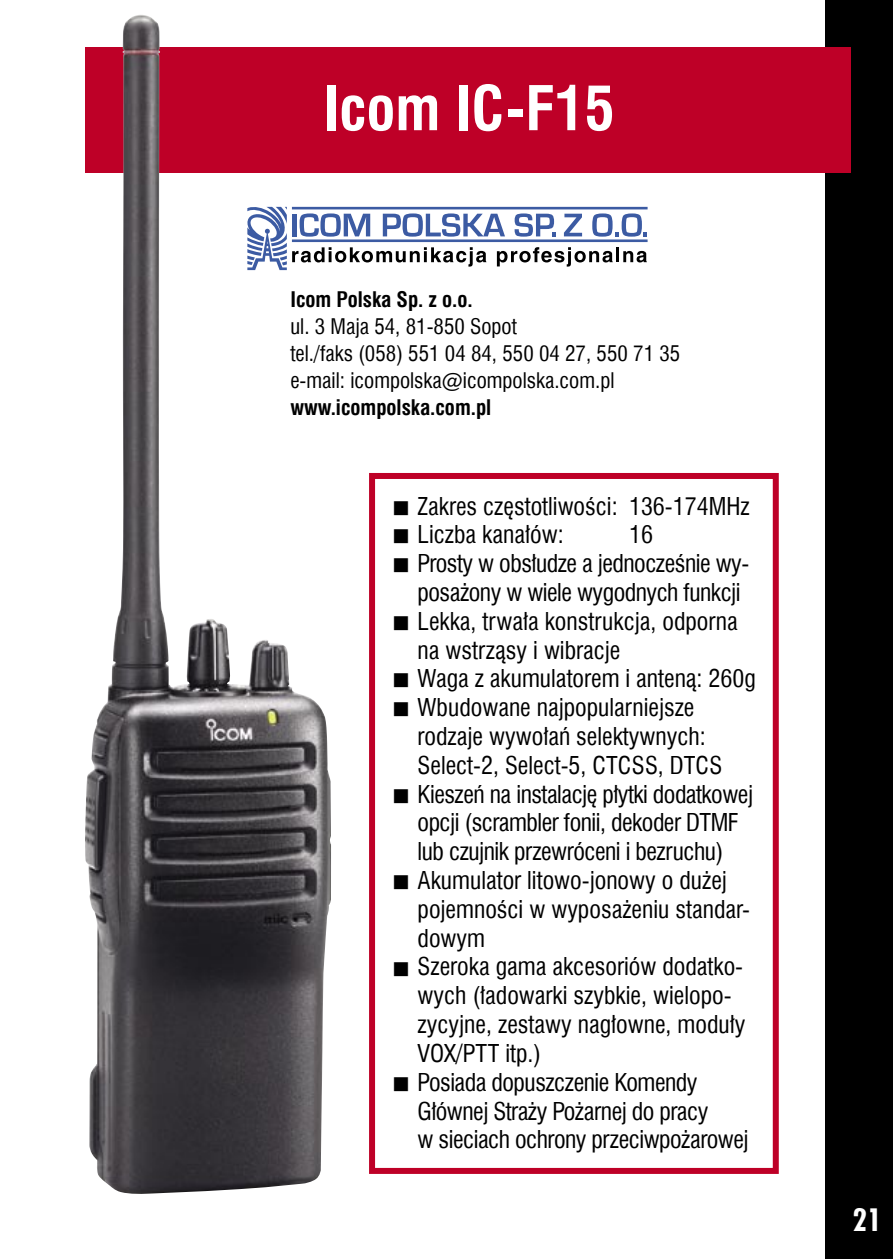
<style>
.page{position:relative;width:893px;height:1259px;background:#fff}
.page>*{position:absolute;margin:0;border:0;box-sizing:border-box;transform-origin:0 0}
.tyt1{font:700 60px "Swis 721 Cn EU";color:#fff}
.LNumber{font:700 30px "Fujiyama";color:#fff}
.a_-_parametry{font:24px/28.8px "Swis 721 Cn EU";color:#000}
.a_-_parametry-2{font:24px/28.8px "Swis 721 Cn EU";letter-spacing:-.02em;color:#000}
.podpis{font:21px/27px "Swis 721 Cn EU";color:#000}
.podpis-2{font:700 21px "Swis 721 Cn EU";color:#000}
.s1{font-weight:700}
</style>
<div class="page">
<div style="left:825px;top:0;width:68px;height:1259px;background:#000"></div>
<div style="left:85px;top:48px;width:765px;height:125px;background:#be0027"></div>
<div style="left:369px;top:473px;width:410px;height:701px;border:6px solid #be0027"></div>
<hr style="left:292px;top:207px;width:356px;height:2px;background:#3c5ba3">
<hr style="left:292px;top:239px;width:356px;height:3px;background:#3c5ba3">
<svg style="left:331px;top:209px;width:316px;height:58px"></svg>
<img style="left:85px;top:15px;width:246px;height:1179px">
<p class="tyt1" style="left:323px;top:72px;width:293px">Icom IC-F15</p>
<p class="podpis-2" style="left:290px;top:287px;width:184px">Icom Polska Sp. z o.o.</p>
<p class="podpis" style="left:290px;top:313px;width:391px">ul. 3 Maja 54, 81-850 Sopot<br>tel./faks (058) 551 04 84, 550 04 27, 550 71 35 e-mail: icompolska@icompolska.com.pl <span class="s1">www.icompolska.com.pl</span></p>
<p class="a_-_parametry" style="left:392px;top:491px;width:359px">■ Zakres częstotliwości: 136-174MHz</p>
<p class="a_-_parametry" style="left:392px;top:520px;width:173px">■ Liczba kanałów:</p>
<p class="a_-_parametry" style="left:629px;top:520px;width:25px">16</p>
<p class="a_-_parametry-2" style="left:418px;top:549px;width:333px;text-indent:-26px">■ Prosty w obsłudze a jednocześnie wy&shy;posażony w wiele wygodnych funkcji</p>
<p class="a_-_parametry" style="left:418px;top:606px;width:322px;text-indent:-26px">■ Lekka, trwała konstrukcja, odporna na wstrząsy i wibracje</p>
<p class="a_-_parametry" style="left:392px;top:664px;width:365px">■ Waga z akumulatorem i anteną: 260g</p>
<p class="a_-_parametry" style="left:418px;top:693px;width:306px;text-indent:-26px">■ Wbudowane najpopularniejsze rodzaje wywołań selektywnych:<br>Select-2, Select-5, CTCSS, DTCS</p>
<p class="a_-_parametry-2" style="left:392px;top:779px;width:362px;text-align:center">■ Kieszeń na instalację płytki dodatkowej opcji (scrambler fonii, dekoder DTMF<br>lub czujnik przewróceni i bezruchu)</p>
<p class="a_-_parametry" style="left:418px;top:865px;width:334px;text-indent:-26px">■ Akumulator litowo-jonowy o dużej pojemności w wyposażeniu standar&shy;dowym</p>
<p class="a_-_parametry" style="left:418px;top:952px;width:329px;text-indent:-26px">■ Szeroka gama akcesoriów dodatko&shy;wych (ładowarki szybkie, wielopo&shy;zycyjne, zestawy nagłowne, moduły<br>VOX/PTT itp.)</p>
<p class="a_-_parametry-2" style="left:418px;top:1067px;width:332px;text-indent:-26px">■ Posiada dopuszczenie Komendy<br>Głównej Straży Pożarnej do pracy<br>w sieciach ochrony przeciwpożarowej</p>
<p class="LNumber" style="left:852px;top:1200px;width:31px">21</p>
</div>
